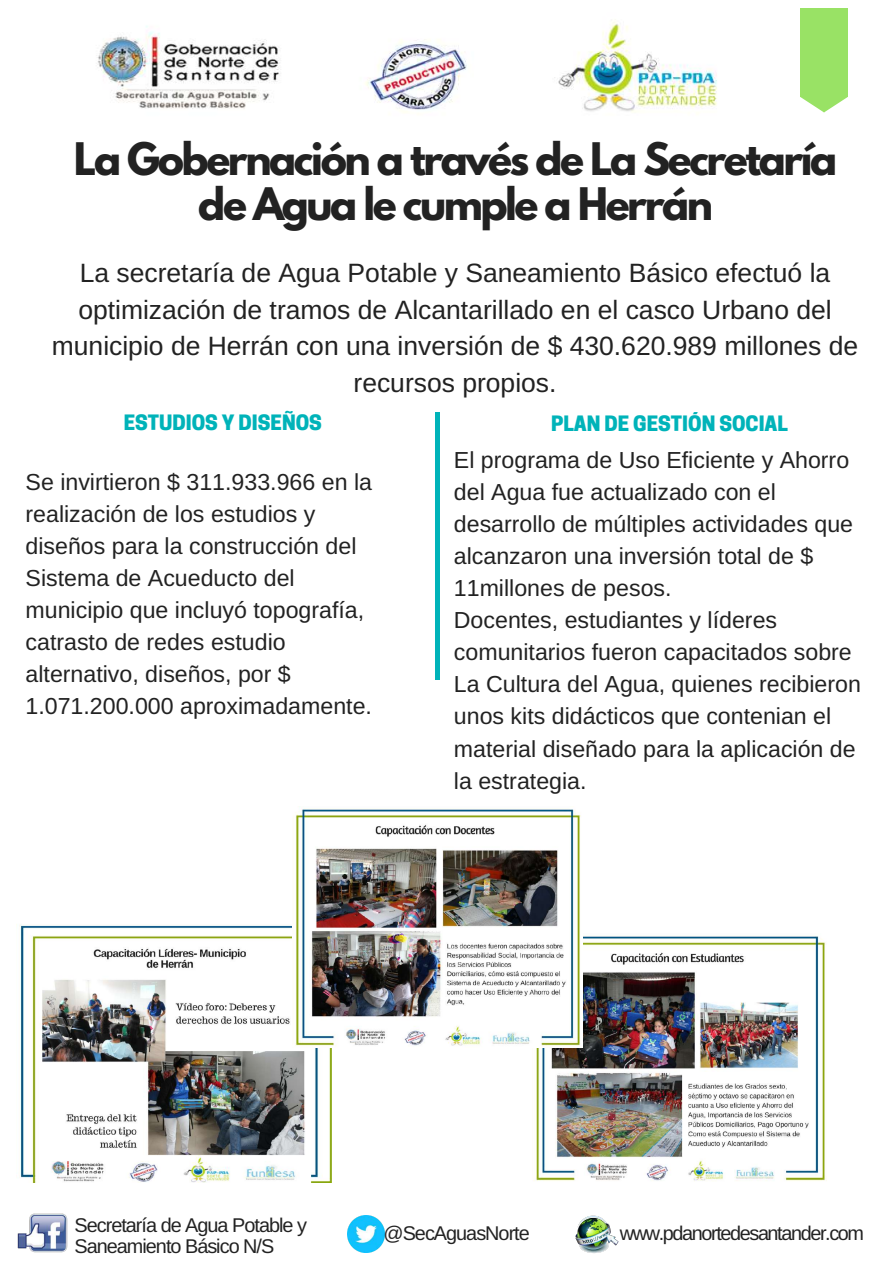
<style>
.page{position:relative;width:893px;height:1263px;background:#fff}
.page>*{position:absolute;margin:0;border:0;box-sizing:border-box;transform-origin:0 0}
.t1{font:700 39.75px/45.6px "League Spartan";letter-spacing:-.06em;color:#222;text-align:center}
.t2{font:26.47px/36.6px "Arimo";color:#222;text-align:center}
.t3{font:23.17px/32.1px "Arimo";color:#222}
.t4{font:19.88px/21.4px "Arimo";letter-spacing:-.05em;color:#222}
.t5{font:800 19.88px "Cooper Hewitt";color:#00b3b9}
.t6{font:19.88px "Arimo";letter-spacing:-.07em;color:#222}
</style>
<div class="page">
<img style="left:97px;top:21px;width:620px;height:92px">
<div style="left:800px;top:8px;width:48px;height:89px;background:#99e265"></div>
<svg style="left:800px;top:97px;width:48px;height:16px"></svg>
<div style="left:435px;top:412px;width:5px;height:268px;background:#00b3b9"></div>
<img style="left:17px;top:1214px;width:51px;height:38px">
<img style="left:348px;top:1215px;width:37px;height:37px">
<img style="left:575px;top:1215px;width:44px;height:38px">
<img style="left:19px;top:924px;width:312px;height:259px">
<img style="left:533px;top:935px;width:294px;height:246px">
<img style="left:292px;top:808px;width:290px;height:239px">
<h1 class="t1" style="left:74px;top:141px;width:765px">La Gobernación a través de La Secretaría de Agua le cumple a Herrán</h1>
<p class="t2" style="left:52px;top:255px;width:808px">La secretaría de Agua Potable y Saneamiento Básico efectuó la optimización de tramos de Alcantarillado en el casco Urbano del municipio de Herrán con una inversión de $ 430.620.989 millones de recursos propios.</p>
<p class="t5" style="left:124px;top:415px;width:200px">ESTUDIOS Y DISEÑOS</p>
<p class="t5" style="left:551px;top:416px;width:239px">PLAN DE GESTIÓN SOCIAL</p>
<p class="t3" style="left:26px;top:466px;width:348px">Se invirtieron $ 311.933.966 en la realización de los estudios y diseños para la construcción del<br>Sistema de Acueducto del municipio que incluyó topografía, catrasto de redes estudio alternativo, diseños, por $<br>1.071.200.000 aproximadamente.</p>
<p class="t3" style="left:454px;top:444px;width:408px">El programa de Uso Eficiente y Ahorro del Agua fue actualizado con el desarrollo de múltiples actividades que alcanzaron una inversión total de $ 11millones de pesos.<br>Docentes, estudiantes y líderes comunitarios fueron capacitados sobre La Cultura del Agua, quienes recibieron unos kits didácticos que contenian el material diseñado para la aplicación de la estrategia.</p>
<p class="t4" style="left:75px;top:1214px;width:234px">Secretaría de Agua Potable y<br>Saneamiento Básico N/S</p>
<p class="t6" style="left:620px;top:1221px;width:246px">www.pdanortedesantander.com</p>
<p class="t4" style="left:384px;top:1222px;width:148px">@SecAguasNorte</p>
</div>
